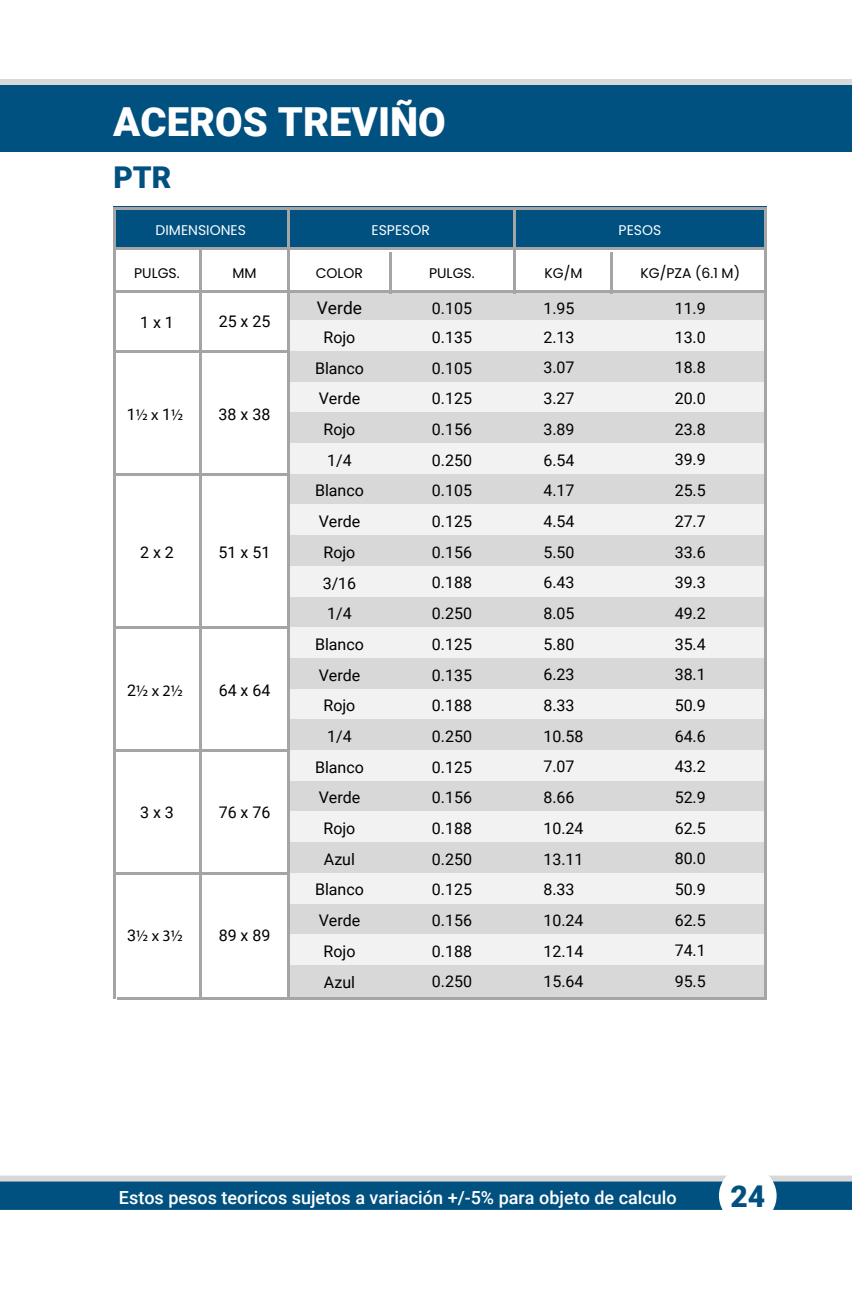
<style>
.page{position:relative;width:852px;height:1295px;background:#fff}
.page>*{position:absolute;margin:0;border:0;box-sizing:border-box;transform-origin:0 0}
.t1{font:900 40px "Roboto";color:#fff}
.t2{font:900 30px "Roboto";color:#005080}
.t3{font:500 18px "Roboto";color:#fff}
.t4{font:17.4px "Roboto";color:#000}
.t5{font:16px/30.6px "Roboto";color:#000}
.t6{font:16px "Myriad Pro";color:#000}
.t7{font:14px "Poppins";color:#000}
.t8{font:14px "Poppins";color:#fefefe}
.s1{font-family:"Roboto"}
</style>
<div class="page">
<div style="left:0;top:79px;width:852px;height:67px;background:#d8d8d8"></div>
<div style="left:0;top:85px;width:852px;height:67px;background:#005080"></div>
<svg style="left:0;top:1175px;width:852px;height:35px;background:#377398"></svg>
<div style="left:113px;top:207px;width:653px;height:45px;background:#005080"></div>
<div style="left:113px;top:248px;width:653px;height:45px;background:#fff"></div>
<div style="left:288px;top:290px;width:478px;height:34px;background:#d8d8d8"></div>
<div style="left:288px;top:321px;width:478px;height:34px;background:#f2f2f2"></div>
<div style="left:288px;top:351px;width:478px;height:34px;background:#d8d8d8"></div>
<div style="left:288px;top:382px;width:478px;height:34px;background:#f2f2f2"></div>
<div style="left:288px;top:413px;width:478px;height:34px;background:#d8d8d8"></div>
<div style="left:288px;top:443px;width:478px;height:34px;background:#f2f2f2"></div>
<div style="left:288px;top:474px;width:478px;height:34px;background:#d8d8d8"></div>
<div style="left:288px;top:505px;width:478px;height:34px;background:#f2f2f2"></div>
<div style="left:288px;top:535px;width:478px;height:34px;background:#d8d8d8"></div>
<div style="left:288px;top:566px;width:478px;height:34px;background:#f2f2f2"></div>
<div style="left:288px;top:597px;width:478px;height:34px;background:#d8d8d8"></div>
<div style="left:288px;top:627px;width:478px;height:34px;background:#f2f2f2"></div>
<div style="left:288px;top:658px;width:478px;height:34px;background:#d8d8d8"></div>
<div style="left:288px;top:689px;width:478px;height:34px;background:#f2f2f2"></div>
<div style="left:288px;top:719px;width:478px;height:35px;background:#d8d8d8"></div>
<div style="left:288px;top:750px;width:478px;height:34px;background:#f2f2f2"></div>
<div style="left:288px;top:781px;width:478px;height:34px;background:#d8d8d8"></div>
<div style="left:288px;top:811px;width:478px;height:35px;background:#f2f2f2"></div>
<div style="left:288px;top:842px;width:478px;height:34px;background:#d8d8d8"></div>
<div style="left:288px;top:873px;width:478px;height:34px;background:#f2f2f2"></div>
<div style="left:288px;top:903px;width:478px;height:35px;background:#d8d8d8"></div>
<div style="left:288px;top:934px;width:478px;height:34px;background:#f2f2f2"></div>
<div style="left:288px;top:965px;width:478px;height:34px;background:#d8d8d8"></div>
<hr style="left:513px;top:210px;width:3px;height:83px;background:#a5a5a5">
<hr style="left:389px;top:252px;width:3px;height:41px;background:#a5a5a5">
<hr style="left:610px;top:252px;width:3px;height:41px;background:#a5a5a5">
<hr style="left:115px;top:207px;width:649px;height:2px;background:#a5a5a5">
<hr style="left:115px;top:247px;width:649px;height:3px;background:#a5a5a5">
<hr style="left:115px;top:290px;width:649px;height:3px;background:#a5a5a5">
<hr style="left:115px;top:350px;width:173px;height:3px;background:#a5a5a5">
<hr style="left:115px;top:473px;width:173px;height:3px;background:#a5a5a5">
<hr style="left:115px;top:626px;width:174px;height:3px;background:#a5a5a5">
<hr style="left:115px;top:749px;width:173px;height:2px;background:#a5a5a5">
<hr style="left:115px;top:871px;width:173px;height:3px;background:#a5a5a5">
<hr style="left:113px;top:207px;width:3px;height:791px;background:#a5a5a5">
<hr style="left:287px;top:208px;width:3px;height:790px;background:#a5a5a5">
<hr style="left:199px;top:248px;width:3px;height:750px;background:#a5a5a5">
<hr style="left:764px;top:207px;width:2px;height:791px;background:#a5a5a5">
<hr style="left:117px;top:996px;width:649px;height:3px;background:#a5a5a5">
<h1 class="t1" style="left:113px;top:93px;width:334px">ACEROS TREVIÑO</h1>
<h2 class="t2" style="left:113px;top:157px;width:59px">PTR</h2>
<p class="t8" style="left:156px;top:221px;width:92px">DIMENSIONES</p>
<p class="t8" style="left:618px;top:221px;width:44px">PESOS</p>
<p class="t8" style="left:371px;top:221px;width:60px">ESPESOR</p>
<p class="t7" style="left:134px;top:265px;width:47px">PULGS.</p>
<p class="t7" style="left:232px;top:265px;width:26px">MM</p>
<p class="t7" style="left:316px;top:265px;width:49px">COLOR</p>
<p class="t7" style="left:429px;top:265px;width:47px">PULGS.</p>
<p class="t7" style="left:544px;top:265px;width:39px">KG/M</p>
<p class="t7" style="left:640px;top:265px;width:101px">KG/PZA (6.1 M)</p>
<p class="t4" style="left:317px;top:296px;width:47px">Verde</p>
<p class="t5" style="left:315px;top:321px;width:50px;text-align:center">Rojo<br>Blanco<br>Verde<br>Rojo<br>1/4<br>Blanco<br>Verde<br>Rojo<br>3/16<br>1/4<br>Blanco<br>Verde<br>Rojo<br>1/4<br>Blanco<br>Verde<br>Rojo<br>Azul<br>Blanco<br>Verde<br>Rojo<br>Azul</p>
<p class="t5" style="left:674px;top:293px;width:33px;line-height:28.6px">11.9<br>13.0</p>
<p class="t5" style="left:674px;top:352px;width:33px;text-align:justify">18.8<br>20.0<br>23.8<br>39.9<br>25.5<br>27.7<br>33.6<br>39.3<br>49.2<br>35.4<br>38.1<br>50.9<br>64.6<br>43.2<br>52.9<br>62.5<br>80.0<br>50.9<br>62.5<br>74.1<br>95.5</p>
<p class="t5" style="left:543px;top:293px;width:33px;line-height:28.6px">1.95<br>2.13</p>
<p class="t5" style="left:543px;top:352px;width:42px">3.07<br>3.27<br>3.89<br>6.54<br>4.17<br>4.54<br>5.50<br>6.43<br>8.05<br>5.80<br>6.23<br>8.33<br>10.58<br>7.07<br>8.66<br>10.24<br>13.11<br>8.33<br>10.24<br>12.14<br>15.64</p>
<p class="t5" style="left:432px;top:293px;width:42px;line-height:28.6px">0.105<br>0.135</p>
<p class="t5" style="left:432px;top:352px;width:42px;text-align:justify">0.105<br>0.125<br>0.156<br>0.250<br>0.105<br>0.125<br>0.156<br>0.188<br>0.250<br>0.125<br>0.135<br>0.188<br>0.250<br>0.125<br>0.156<br>0.188<br>0.250<br>0.125<br>0.156<br>0.188<br>0.250</p>
<p class="t5" style="left:219px;top:305px;width:53px">25 x 25</p>
<p class="t5" style="left:140px;top:306px;width:35px">1 x 1</p>
<p class="t6" style="left:127px;top:404px;width:58px"><span class="s1">1</span>½ x <span class="s1">1</span>½</p>
<p class="t5" style="left:219px;top:398px;width:53px">38 x 38</p>
<p class="t5" style="left:140px;top:536px;width:35px">2 x 2</p>
<p class="t5" style="left:219px;top:536px;width:53px">51 x 51</p>
<p class="t5" style="left:219px;top:674px;width:53px">64 x 64</p>
<p class="t6" style="left:127px;top:680px;width:57px"><span class="s1">2</span>½ x 2½</p>
<p class="t5" style="left:140px;top:796px;width:35px">3 x 3</p>
<p class="t5" style="left:219px;top:796px;width:53px">76 x 76</p>
<p class="t6" style="left:127px;top:925px;width:57px"><span class="s1">3</span>½ x 3½</p>
<p class="t5" style="left:219px;top:919px;width:53px">89 x 89</p>
<p class="t3" style="left:119px;top:1184px;width:559px">Estos pesos teoricos sujetos a variación +/-5% para objeto de calculo</p>
<h2 class="t2" style="left:730px;top:1174px;width:36px">24</h2>
</div>
